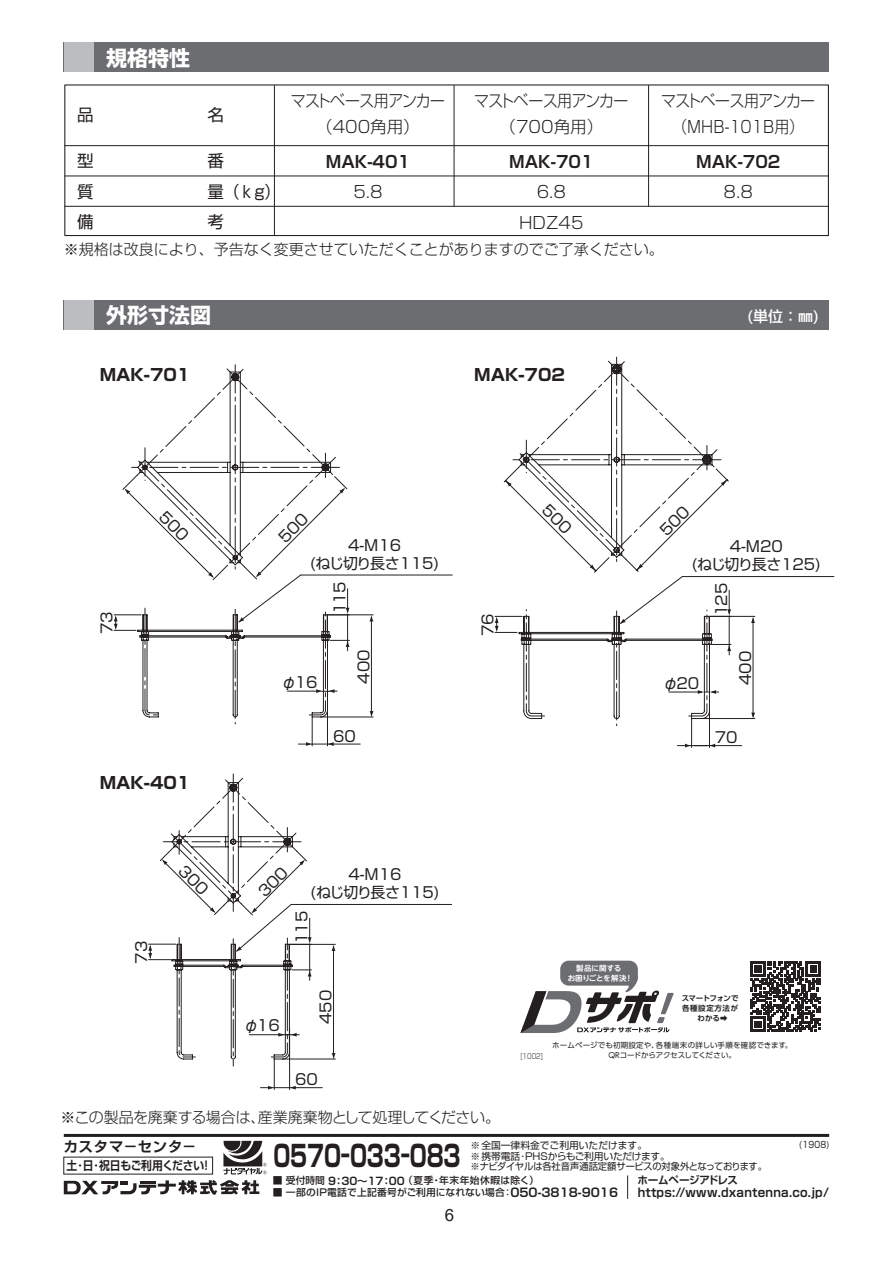
<style>
.page{position:relative;width:893px;height:1263px;background:#fff}
.page>*{position:absolute;margin:0;border:0;box-sizing:border-box;transform-origin:0 0}
.t1{font:700 29.4px "Shin Go Pro";letter-spacing:-.195em;color:#231f20;scale:.71 1}
.t2{font:700 21px "Shin Go Pro";color:#fff}
.t3{font:16.95px "Arial";color:#231f20}
.t4{font:300 16.5px/26px "Shin Go Pro";letter-spacing:-.025em;color:#231f20;text-align:center;scale:.9 1}
.t5{font:700 16.5px "Shin Go Pro De";color:#231f20}
.t6{font:700 16.5px "Shin Go Pro";color:#231f20}
.t7{font:300 16.5px/30.5px "Shin Go Pro";letter-spacing:-.025em;color:#231f20;text-align:center}
.t8{font:16.5px "Shin Go Pro";color:#231f20}
.t9{font:15px "Shin Go Pro";color:#231f20}
.t10{font:300 15px "Shin Go Pro";color:#231f20}
.t11{font:15px/18px "Shin Go Pro";letter-spacing:-.03em;color:#231f20;text-align:center}
.t12{font:300 15px "Shin Go Pro";letter-spacing:-.03em;color:#231f20}
.t13{font:15px "Shin Go Pro";letter-spacing:-.055em;color:#231f20}
.t14{font:500 15px "Shin Go Pro";color:#fff}
.t15{font:700 14.25px "Shin Go Pro De";letter-spacing:.055em;color:#231f20}
.t16{font:700 12px "Shin Go Pro De";letter-spacing:.02em;color:#231f20}
.t17{font:700 12px "Shin Go Pro De";letter-spacing:-.025em;color:#231f20;scale:.9 1}
.t18{font:700 10.5px "Shin Go Pro De";letter-spacing:-.03em;color:#231f20}
.t19{font:9.75px/10.5px "Shin Go Pro";color:#231f20}
.t20{font:500 9.75px "Shin Go Pro";letter-spacing:.03em;color:#231f20}
.t21{font:9px "Shin Go Pro";color:#231f20;scale:.85 1}
.t22{font:7.5px "UD Shin Go Pro";letter-spacing:.02em;color:#231f20}
.t23{font:7.5px "UD Shin Go Pro";letter-spacing:-.02em;color:#231f20}
.t24{font:700 7.5px/10.2px "UD Shin M Go Pro De";color:#fff;text-align:center}
.t25{font:700 7.5px "UD Shin Go Pro De";letter-spacing:-.08em;color:#231f20}
.t26{font:700 7.5px "UD Shin Go Pro De";letter-spacing:.08em;color:#231f20}
.t27{font:300 7.5px "Shin Go Pro";color:#231f20;scale:.8 1}
.t28{font:700 7.5px "UD Shin Go Pro De";color:#231f20}
.s1{font-family:"Shin Go Pro De";font-weight:700;font-size:10.5px}
.s2{font-family:"Shin Go Pro De";font-weight:700;font-size:12px}
</style>
<div class="page">
<div style="left:64px;top:300px;width:765px;height:29px;background:#6c6d70"></div>
<div style="left:64px;top:300px;width:30px;height:29px;background:#bcbdc0"></div>
<div style="left:64px;top:43px;width:765px;height:29px;background:#6c6d70"></div>
<div style="left:64px;top:43px;width:30px;height:29px;background:#bcbdc0"></div>
<div style="left:64px;top:84px;width:765px;height:152px;border:1px solid #231f20"></div>
<hr style="left:65px;top:206px;width:763px;height:1px;background:#231f20">
<hr style="left:65px;top:175px;width:763px;height:1px;background:#231f20">
<hr style="left:65px;top:145px;width:763px;height:1px;background:#231f20">
<hr style="left:274px;top:86px;width:1px;height:150px;background:#231f20">
<hr style="left:454px;top:86px;width:1px;height:120px;background:#231f20">
<hr style="left:648px;top:86px;width:1px;height:120px;background:#231f20">
<hr style="left:64px;top:1134px;width:765px;height:3px;background:#231f20">
<hr style="left:289px;top:1028px;width:1px;height:61px;background:#231f20">
<hr style="left:274px;top:1059px;width:1px;height:30px;background:#231f20">
<hr style="left:292px;top:1087px;width:30px;height:1px;background:#231f20">
<svg style="left:260px;top:1086px;width:36px;height:3px"></svg>
<svg style="left:513px;top:357px;width:208px;height:369px"></svg>
<svg style="left:504px;top:467px;width:249px;height:249px"></svg>
<svg style="left:751px;top:617px;width:4px;height:6px"></svg>
<svg style="left:751px;top:713px;width:4px;height:5px"></svg>
<hr style="left:702px;top:718px;width:53px;height:1px;background:#231f20">
<hr style="left:709px;top:616px;width:46px;height:1px;background:#231f20">
<hr style="left:709px;top:711px;width:1px;height:36px;background:#231f20">
<hr style="left:669px;top:692px;width:33px;height:1px;background:#231f20">
<svg style="left:698px;top:690px;width:21px;height:4px"></svg>
<hr style="left:729px;top:616px;width:1px;height:39px;background:#231f20">
<svg style="left:712px;top:644px;width:19px;height:7px"></svg>
<svg style="left:709px;top:590px;width:22px;height:26px"></svg>
<svg style="left:495px;top:616px;width:27px;height:17px"></svg>
<hr style="left:371px;top:617px;width:1px;height:97px;background:#231f20">
<svg style="left:370px;top:711px;width:3px;height:6px"></svg>
<hr style="left:328px;top:615px;width:45px;height:1px;background:#231f20">
<hr style="left:321px;top:717px;width:52px;height:1px;background:#231f20">
<svg style="left:131px;top:364px;width:209px;height:360px"></svg>
<hr style="left:327px;top:710px;width:1px;height:36px;background:#231f20">
<hr style="left:301px;top:575px;width:151px;height:1px;background:#231f20">
<hr style="left:682px;top:576px;width:152px;height:1px;background:#231f20">
<hr style="left:330px;top:744px;width:30px;height:1px;background:#231f20">
<svg style="left:298px;top:717px;width:36px;height:29px"></svg>
<hr style="left:712px;top:745px;width:30px;height:1px;background:#231f20">
<svg style="left:677px;top:718px;width:38px;height:29px"></svg>
<svg style="left:114px;top:615px;width:27px;height:16px"></svg>
<svg style="left:637px;top:564px;width:6px;height:6px"></svg>
<svg style="left:506px;top:480px;width:6px;height:7px"></svg>
<svg style="left:721px;top:480px;width:6px;height:6px"></svg>
<svg style="left:590px;top:565px;width:6px;height:6px"></svg>
<svg style="left:619px;top:576px;width:64px;height:48px"></svg>
<svg style="left:64px;top:1180px;width:195px;height:15px"></svg>
<svg style="left:223px;top:1141px;width:44px;height:33px"></svg>
<svg style="left:627px;top:1175px;width:1px;height:24px"></svg>
<div style="left:560px;top:961px;width:78px;height:24px;background:#6c6d70;border-radius:9px"></div>
<svg style="left:520px;top:972px;width:154px;height:61px"></svg>
<svg style="left:750px;top:961px;width:71px;height:71px"></svg>
<svg style="left:148px;top:773px;width:304px;height:293px"></svg>
<svg style="left:659px;top:505px;width:31px;height:31px"></svg>
<svg style="left:541px;top:503px;width:32px;height:31px"></svg>
<svg style="left:238px;top:476px;width:112px;height:217px"></svg>
<svg style="left:122px;top:474px;width:106px;height:106px"></svg>
<h2 class="t2" style="left:106px;top:42px;width:85px">規格特性</h2>
<h3 class="t4" style="left:291px;top:86px;width:173px">マストベース用アンカー（400角用）</h3>
<h3 class="t5" style="left:326px;top:148px;width:86px">MAK-401</h3>
<h3 class="t7" style="left:353px;top:175px;width:31px">5.8</h3>
<h3 class="t4" style="left:474px;top:86px;width:173px">マストベース用アンカー（700角用）</h3>
<h3 class="t5" style="left:509px;top:148px;width:86px">MAK-701</h3>
<h3 class="t7" style="left:519px;top:175px;width:66px">6.8<br>HDZ45</h3>
<h3 class="t4" style="left:661px;top:86px;width:173px">マストベース用アンカー（MHB-101B用）</h3>
<h3 class="t5" style="left:696px;top:148px;width:86px">MAK-702</h3>
<h3 class="t7" style="left:724px;top:175px;width:31px">8.8</h3>
<h3 class="t8" style="left:77px;top:101px;width:18px">品</h3>
<h3 class="t8" style="left:208px;top:101px;width:18px">名</h3>
<h3 class="t8" style="left:77px;top:147px;width:18px">型</h3>
<h3 class="t8" style="left:208px;top:147px;width:18px">番</h3>
<h3 class="t8" style="left:77px;top:178px;width:18px">質</h3>
<h3 class="t8" style="left:208px;top:178px;width:73px">量（ｋg）</h3>
<h3 class="t8" style="left:77px;top:208px;width:18px">備</h3>
<h3 class="t8" style="left:208px;top:208px;width:18px">考</h3>
<h3 class="t10" style="left:64px;top:237px;width:601px">※規格は改良により、予告なく変更させていただくことがありますのでご了承ください。</h3>
<h2 class="t2" style="left:106px;top:298px;width:106px">外形寸法図</h2>
<h3 class="t14" style="left:746px;top:304px;width:75px">(単位：㎜)</h3>
<h3 class="t6" style="left:100px;top:362px;width:92px">MAK-701</h3>
<h3 class="t6" style="left:474px;top:362px;width:92px">MAK-702</h3>
<h3 class="t9" style="left:95px;top:634px;width:24px;rotate:-90deg">73</h3>
<h3 class="t6" style="left:100px;top:770px;width:92px">MAK-401</h3>
<h3 class="t9" style="left:129px;top:964px;width:24px;rotate:-90deg">73</h3>
<h3 class="t11" style="left:310px;top:534px;width:130px">4-M16<br>(ねじ切り長さ115)</h3>
<h3 class="t11" style="left:692px;top:535px;width:130px">4-M20<br>(ねじ切り長さ125)</h3>
<h3 class="t9" style="left:282px;top:670px;width:38px">φ16</h3>
<h3 class="t9" style="left:327px;top:614px;width:34px;rotate:-90deg">115</h3>
<h3 class="t9" style="left:351px;top:684px;width:36px;rotate:-90deg">400</h3>
<h3 class="t9" style="left:475px;top:636px;width:24px;rotate:-90deg">76</h3>
<h3 class="t9" style="left:663px;top:671px;width:38px">φ20</h3>
<h3 class="t9" style="left:709px;top:616px;width:34px;rotate:-90deg">125</h3>
<h3 class="t9" style="left:733px;top:685px;width:36px;rotate:-90deg">400</h3>
<h3 class="t9" style="left:333px;top:724px;width:24px">60</h3>
<h3 class="t9" style="left:715px;top:725px;width:24px">70</h3>
<h3 class="t9" style="left:349px;top:862px;width:55px">4-M16</h3>
<h3 class="t13" style="left:311px;top:880px;width:130px">(ねじ切り長さ115)</h3>
<h3 class="t9" style="left:290px;top:943px;width:34px;rotate:-90deg">115</h3>
<h3 class="t9" style="left:244px;top:1013px;width:38px">φ16</h3>
<h3 class="t9" style="left:314px;top:1024px;width:36px;rotate:-90deg">450</h3>
<h3 class="t9" style="left:295px;top:1067px;width:24px">60</h3>
<p class="t24" style="left:568px;top:962px;width:67px">製品に関する<br>お困りごとを解決！</p>
<p class="t25" style="left:682px;top:992px;width:58px">スマートフォンで</p>
<p class="t26" style="left:682px;top:1002px;width:58px">各種設定方法が</p>
<p class="t28" style="left:698px;top:1012px;width:31px">わかる➡</p>
<p class="t22" style="left:552px;top:1039px;width:242px">ホームページでも初期設定や、各種端末の詳しい手順を確認できます。</p>
<p class="t27" style="left:520px;top:1050px;width:30px">[1002]</p>
<p class="t23" style="left:608px;top:1049px;width:129px">QRコードからアクセスしてください。</p>
<h3 class="t12" style="left:60px;top:1105px;width:441px">※この製品を廃棄する場合は、産業廃棄物として処理してください。</h3>
<h3 class="t15" style="left:64px;top:1135px;width:134px">カスタマ－センタ－</h3>
<p class="t17" style="left:66px;top:1156px;width:163px">土･日･祝日もご利用ください！</p>
<p class="t21" style="left:799px;top:1137px;width:37px">(1908)</p>
<p class="t19" style="left:471px;top:1139px;width:298px">※全国一律料金でご利用いただけます。<br>※携帯電話･PHSからもご利用いただけます。<br>※ナビダイヤルは各社音声通話定額サービスの対象外となっております。</p>
<p class="t18" style="left:637px;top:1171px;width:102px">ホームページアドレス</p>
<p class="t16" style="left:638px;top:1182px;width:193px">https://www.dxantenna.co.jp/</p>
<h1 class="t1" style="left:271px;top:1132px;width:271px">０５７０－０３３－０８３</h1>
<p class="t20" style="left:273px;top:1172px;width:268px">■ 受付時間 <span class="s1">9：30～17：00</span>（夏季・年末年始休暇は除く）</p>
<p class="t20" style="left:273px;top:1184px;width:347px">■ 一部のIP電話で上記番号がご利用になれない場合：<span class="s2">050-3818-9016</span></p>
<h3 class="t3" style="left:445px;top:1203px;width:11px">6</h3>
</div>
